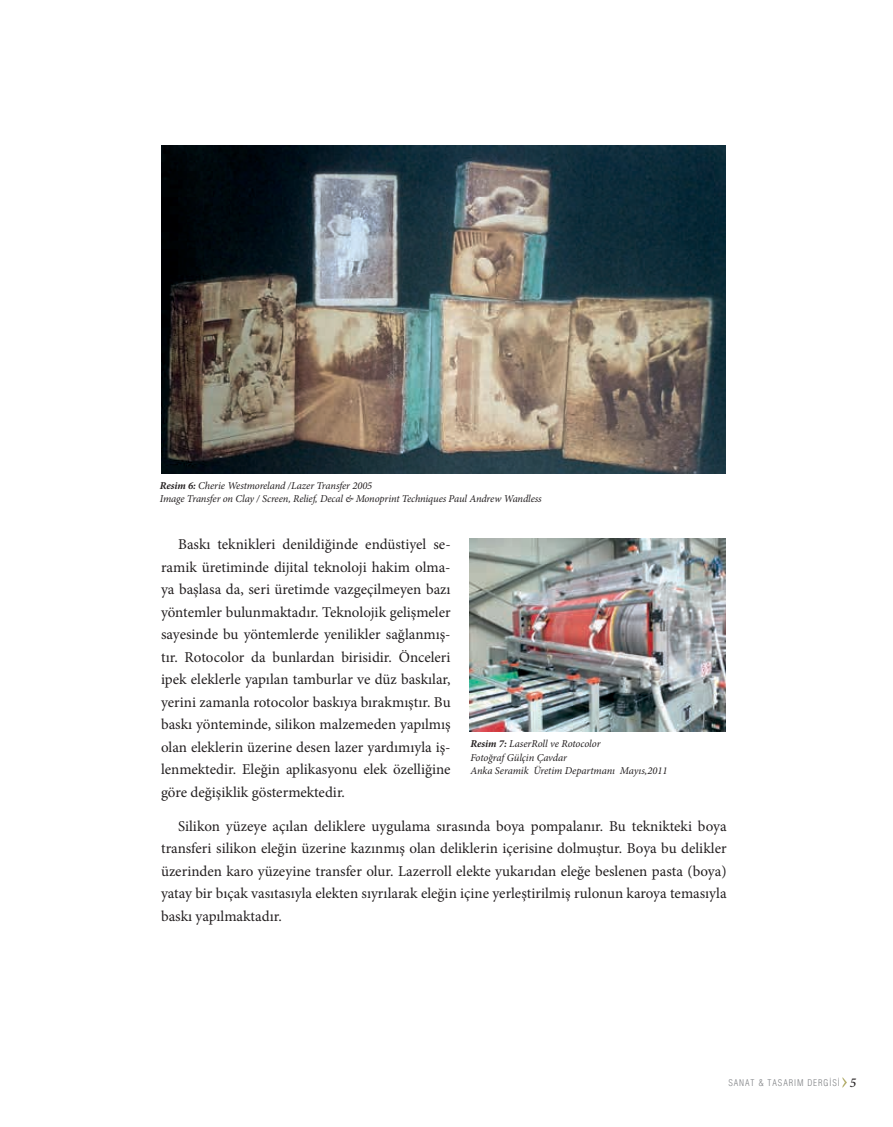
<style>
.page{position:relative;width:893px;height:1127px;background:#fff}
.page>*{position:absolute;margin:0;border:0;box-sizing:border-box;transform-origin:0 0}
.t1{font:15px/22.5px "Minion Pro";color:#231f20;text-align:justify}
.t2{font:italic 10.5px/13.5px "Minion Pro";letter-spacing:-.01em;color:#231f20}
.t3{font:300 condensed 9px "Helvetica";letter-spacing:.1em;color:#808285}
.s1{font-weight:700}
.s2{font-family:"Minion Pro";font-weight:500;font-style:italic;font-stretch:normal;font-size:13.5px;color:#231f20}
</style>
<div class="page">
<svg style="left:842px;top:1077px;width:5px;height:11px"></svg>
<img style="left:161px;top:146px;width:564px;height:327px">
<img style="left:470px;top:538px;width:256px;height:193px">
<p class="t2" style="left:160px;top:479px;width:383px"><span class="s1">Resim 6:</span> Cherie Westmoreland /Lazer Transfer 2005<br>Image Transfer on Clay / Screen, Relief, Decal &amp; Monoprint Techniques Paul Andrew Wandless</p>
<p class="t1" style="left:161px;top:533px;width:291px;text-indent:17px">Baskı teknikleri denildiğinde endüstiyel se&shy;ramik üretiminde dijital teknoloji hakim olma&shy;ya başlasa da, seri üretimde vazgeçilmeyen bazı yöntemler bulunmaktadır. Teknolojik gelişmeler sayesinde bu yöntemlerde yenilikler sağlanmış&shy;tır. Rotocolor da bunlardan birisidir. Önceleri ipek eleklerle yapılan tamburlar ve düz baskılar, yerini zamanla rotocolor baskıya bırakmıştır. Bu baskı yönteminde, silikon malzemeden yapılmış olan eleklerin üzerine desen lazer yardımıyla iş&shy;lenmektedir. Eleğin aplikasyonu elek özelliğine göre değişiklik göstermektedir.</p>
<p class="t1" style="left:161px;top:815px;width:567px;text-indent:17px">Silikon yüzeye açılan deliklere uygulama sırasında boya pompalanır. Bu teknikteki boya transferi silikon eleğin üzerine kazınmış olan deliklerin içerisine dolmuştur. Boya bu delikler üzerinden karo yüzeyine transfer olur. Lazerroll elekte yukarıdan eleğe beslenen pasta (boya) yatay bir bıçak vasıtasıyla elekten sıyrılarak eleğin içine yerleştirilmiş rulonun karoya temasıyla baskı yapılmaktadır.</p>
<p class="t2" style="left:470px;top:737px;width:198px"><span class="s1">Resim 7:</span> LaserRoll ve Rotocolor<br>Fotoğraf Gülçin Çavdar<br>Anka Seramik Üretim Departmanı Mayıs,2011</p>
<p class="t3" style="left:728px;top:1078px;width:129px">SANAT &amp; TASARIM DERGİSİ <span class="s2">5</span></p>
</div>
